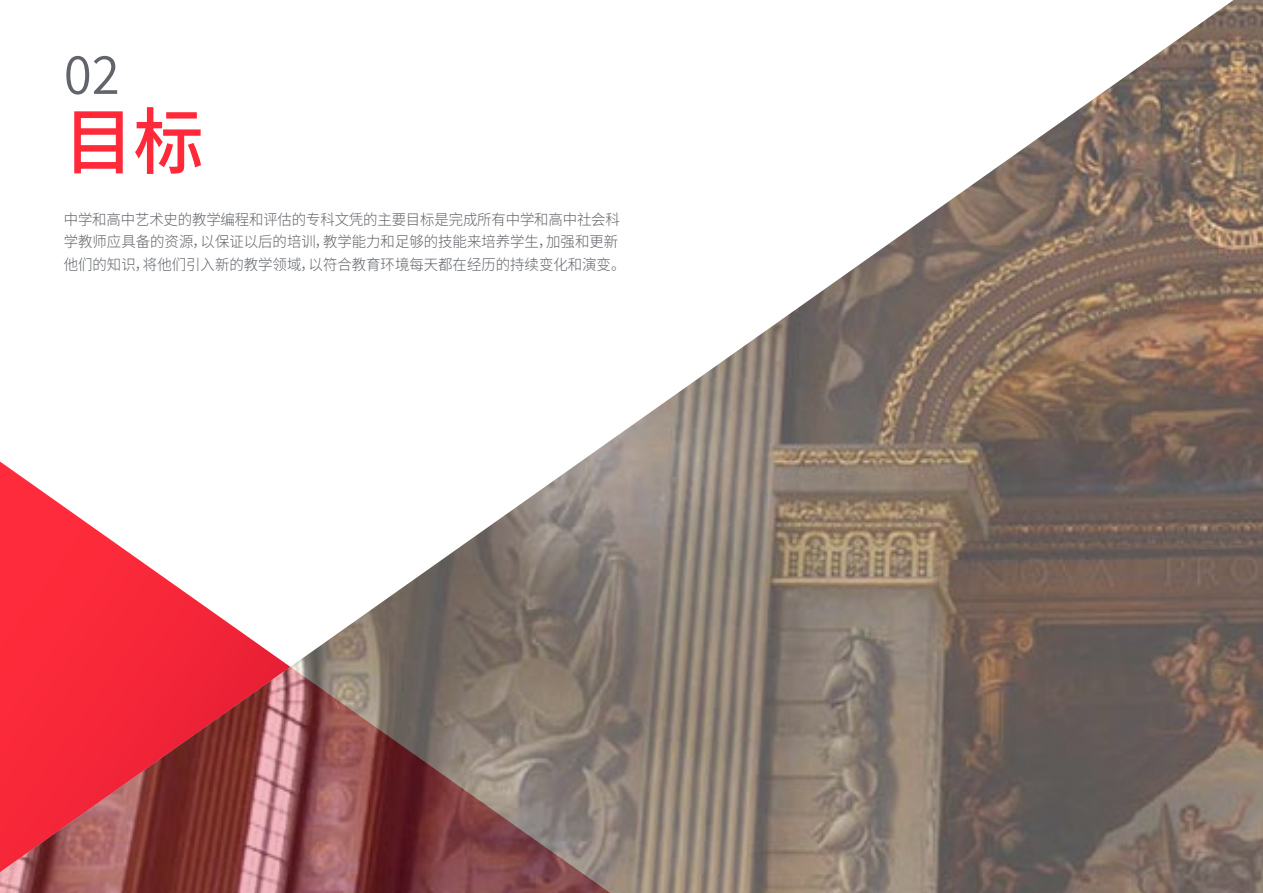
<style>
.page{position:relative;width:1263px;height:893px;background:#fff}
.page>*{position:absolute;margin:0;border:0;box-sizing:border-box;transform-origin:0 0}
.t1{font:500 72px "Source Han Sans CN";color:#ff293a}
.t2{font:52.5px "Source Han Sans CN";color:#61646a}
.t3{font:300 15px/22.5px "Source Han Sans CN";color:#61646a;scale:.96 1}
</style>
<div class="page">
<img style="left:0;top:0;width:1263px;height:893px">
<h2 class="t2" style="left:64px;top:45px;width:57px">02</h2>
<h1 class="t1" style="left:64px;top:101px;width:141px">目标</h1>
<p class="t3" style="left:64px;top:208px;width:587px">中学和高中艺术史的教学编程和评估的专科文凭的主要目标是完成所有中学和高中社会科学教师应具备的资源，以保证以后的培训，教学能力和足够的技能来培养学生，加强和更新他们的知识，将他们引入新的教学领域，以符合教育环境每天都在经历的持续变化和演变。</p>
</div>
